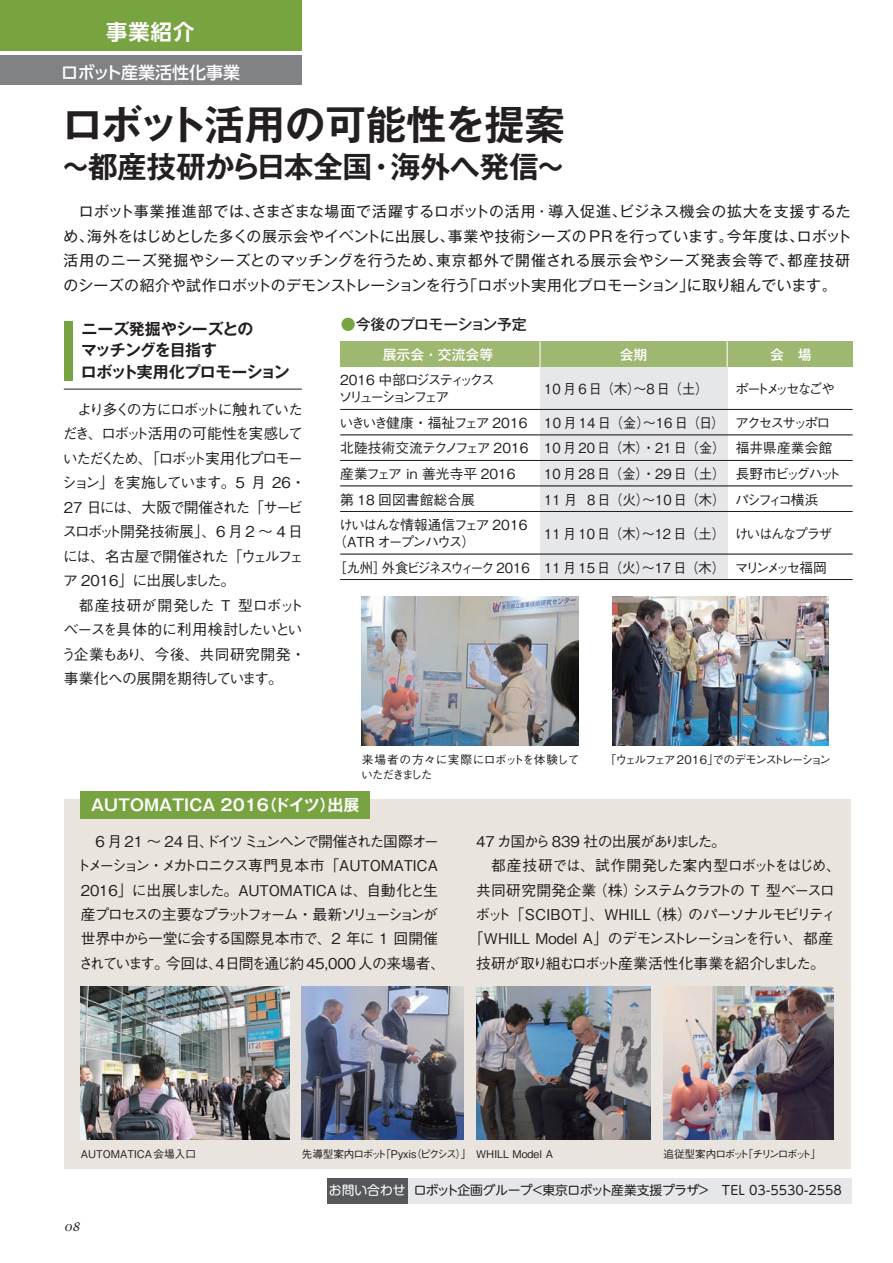
<style>
.page{position:relative;width:893px;height:1263px;background:#fff}
.page>*{position:absolute;margin:0;border:0;box-sizing:border-box;transform-origin:0 0}
.t1{font:700 40.35px "Gothic MB101 Pro De";letter-spacing:-.015em;color:#231f20}
.t2{font:700 29.7px "Gothic MB101 Pro De";letter-spacing:-.01em;color:#231f20}
.t3{font:700 21.3px "UD Shin Go Pro De";color:#fff}
.t4{font:500 16.95px "UD Shin Go Pro";color:#fff}
.t5{font:700 15.9px/21.3px "Gothic MB101 Pro De";letter-spacing:-.04em;color:#231f20}
.t6{font:700 15.9px "Gothic MB101 Pro De";color:#fff}
.t7{font:500 14.85px/24.5px "Gothic BBB Pro";letter-spacing:-.085em;color:#231f20;text-align:center}
.t8{font:14.85px/24.5px "Gothic MB101 Pro";letter-spacing:-.01em;color:#231f20;text-align:justify}
.t9{font:500 14.85px "Gothic BBB Pro";letter-spacing:-.03em;color:#231f20}
.t10{font:500 14.85px "Gothic BBB Pro";letter-spacing:-.045em;color:#231f20}
.t11{font:500 14.85px "Gothic BBB Pro";letter-spacing:-.04em;color:#231f20}
.t12{font:500 14.85px "Gothic MB101 Pro";letter-spacing:-.02em;color:#231f20}
.t13{font:500 13.8px/25.5px "Gothic BBB Pro";color:#231f20}
.t14{font:500 13.8px "Gothic BBB Pro";letter-spacing:-.11em;color:#231f20;scale:.95 1}
.t15{font:500 13.8px/25.5px "Gothic BBB Pro";letter-spacing:-.11em;color:#231f20}
.t16{font:500 13.8px "Gothic BBB Pro";letter-spacing:-.08em;color:#231f20;scale:.95 1}
.t17{font:500 13.8px "Gothic BBB Pro";letter-spacing:-.09em;color:#231f20}
.t18{font:500 13.8px "Gothic BBB Pro";letter-spacing:-.14em;color:#231f20}
.t19{font:500 13.8px "Gothic MB101 Pro";color:#fff}
.t20{font:500 13.8px "Gothic BBB Pro";letter-spacing:-.215em;color:#231f20}
.t21{font:12.75px "UD Shin M Go Pro";letter-spacing:-.01em;color:#231f20}
.t22{font:italic 12.75px "Lucida Calligraphy";color:#231f20}
.t23{font:500 11.7px "Gothic BBB Pro";letter-spacing:-.165em;color:#231f20}
.t24{font:500 11.7px "Gothic BBB Pro";letter-spacing:.01em;color:#231f20}
.t25{font:500 11.7px "Gothic BBB Pro";letter-spacing:-.13em;color:#231f20}
.t26{font:500 10.65px "Gothic BBB Pro";letter-spacing:-.005em;color:#231f20}
.t27{font:500 10.65px "Gothic BBB Pro";letter-spacing:-.135em;color:#231f20}
.s1{color:#78a341}
.s2{font-family:"Shin M Go Pro";color:#fff}
</style>
<div class="page">
<div style="left:64px;top:799px;width:786px;height:370px;background:#e9e4de"></div>
<div style="left:81px;top:791px;width:289px;height:28px;background:#78a341"></div>
<img style="left:476px;top:986px;width:175px;height:154px">
<img style="left:663px;top:986px;width:170px;height:154px">
<img style="left:302px;top:986px;width:161px;height:154px">
<img style="left:81px;top:986px;width:208px;height:154px">
<div style="left:540px;top:367px;width:187px;height:212px;background:#e6e7e9"></div>
<hr style="left:340px;top:409px;width:513px;height:1px;background:#231f20">
<hr style="left:340px;top:435px;width:513px;height:1px;background:#231f20">
<hr style="left:340px;top:460px;width:513px;height:1px;background:#231f20">
<hr style="left:340px;top:486px;width:513px;height:1px;background:#231f20">
<hr style="left:340px;top:511px;width:513px;height:1px;background:#231f20">
<hr style="left:340px;top:554px;width:513px;height:1px;background:#231f20">
<hr style="left:340px;top:579px;width:513px;height:1px;background:#231f20">
<div style="left:340px;top:341px;width:513px;height:26px;background:#9eb771"></div>
<hr style="left:539px;top:341px;width:2px;height:26px;background:#fff">
<svg style="left:727px;top:341px;width:1px;height:26px"></svg>
<div style="left:375px;top:1178px;width:477px;height:25px;background:#e6e7e9"></div>
<div style="left:327px;top:1178px;width:81px;height:25px;background:#57585a"></div>
<img style="left:362px;top:596px;width:217px;height:149px">
<img style="left:612px;top:596px;width:217px;height:149px">
<div style="left:0;top:55px;width:302px;height:30px;background:#808285"></div>
<div style="left:0;top:0;width:302px;height:51px;background:#78a341"></div>
<hr style="left:64px;top:389px;width:238px;height:1px;background:#231f20">
<div style="left:64px;top:321px;width:8px;height:60px;background:#78a341"></div>
<h3 class="t3" style="left:106px;top:15px;width:90px">事業紹介</h3>
<p class="t4" style="left:61px;top:58px;width:180px">ロボット産業活性化事業</p>
<h1 class="t1" style="left:63px;top:91px;width:504px">ロボット活用の可能性を提案</h1>
<h2 class="t2" style="left:61px;top:142px;width:506px">～都産技研から日本全国・海外へ発信～</h2>
<p class="t8" style="left:63px;top:197px;width:790px">　ロボット事業推進部では、さまざまな場面で活躍するロボットの活用・導入促進、ビジネス機会の拡大を支援するため、海外をはじめとした多くの展示会やイベントに出展し、事業や技術シーズのPRを行っています。今年度は、ロボット活用のニーズ発掘やシーズとのマッチングを行うため、東京都外で開催される展示会やシーズ発表会等で、都産技研のシーズの紹介や試作ロボットのデモンストレーションを行う「ロボット実用化プロモーション」に取り組んでいます。</p>
<p class="t5" style="left:81px;top:316px;width:210px">ニーズ発掘やシーズとの<br>マッチングを目指す<br>ロボット実用化プロモーション</p>
<p class="t7" style="left:61px;top:395px;width:246px;text-align:left">　より多くの方にロボットに触れていただき、ロボット活用の可能性を実感していただくため、「ロボット実用化プロモーション」を実施しています。5 月 26・<br>27 日には、大阪で開催された「サービスロボット開発技術展」、6 月 2 ～ 4 日には、名古屋で開催された「ウェルフェア 2016」に出展しました。<br>　都産技研が開発した T 型ロボットベースを具体的に利用検討したいという企業もあり、今後、共同研究開発・事業化への展開を期待しています。</p>
<p class="t12" style="left:341px;top:312px;width:188px"><span class="s1">●</span>今後のプロモーション予定</p>
<p class="t19" style="left:383px;top:343px;width:112px">展示会・交流会等</p>
<p class="t19" style="left:620px;top:343px;width:29px">会期</p>
<p class="t19" style="left:770px;top:343px;width:43px">会　場</p>
<p class="t18" style="left:340px;top:369px;width:156px">2016 中部ロジスティックス</p>
<p class="t14" style="left:544px;top:378px;width:174px">10 月 6 日（木）～8 日（土）</p>
<p class="t20" style="left:735px;top:378px;width:101px">ポートメッセなごや</p>
<p class="t13" style="left:339px;top:383px;width:495px">ソリューションフェア<br>いきいき健康・福祉フェア 2016 10 月 14 日（金）～16 日（日） アクセスサッポロ北陸技術交流テクノフェア 2016 10 月 20 日（木）・21 日（金） 福井県産業会館産業フェア in 善光寺平 2016</p>
<p class="t16" style="left:544px;top:463px;width:314px">10 月 28 日（金）・29 日（土） 長野市ビッグハット</p>
<p class="t13" style="left:340px;top:485px;width:136px">第 18 回図書館総合展</p>
<p class="t14" style="left:544px;top:488px;width:290px">11 月 8 日（火）～10 日（木） パシフィコ横浜</p>
<p class="t17" style="left:339px;top:514px;width:190px">けいはんな情報通信フェア 2016</p>
<p class="t14" style="left:544px;top:522px;width:305px">11 月 10 日（木）～12 日（土） けいはんなプラザ</p>
<p class="t15" style="left:333px;top:527px;width:495px">（ATR オープンハウス）<br>［九州］外食ビジネスウィーク 2016 11 月 15 日（火）～17 日（木） マリンメッセ福岡</p>
<p class="t24" style="left:362px;top:750px;width:219px">来場者の方々に実際にロボットを体験して</p>
<p class="t23" style="left:605px;top:750px;width:228px">「ウェルフェア 2016」でのデモンストレーション</p>
<p class="t25" style="left:361px;top:765px;width:73px">いただきました</p>
<p class="t6" style="left:91px;top:792px;width:270px">AUTOMATICA 2016（ドイツ）出展</p>
<p class="t7" style="left:76px;top:827px;width:371px">　6 月 21 ～ 24 日、ドイツ ミュンヘンで開催された国際オートメーション・メカトロニクス専門見本市「AUTOMATICA 2016」に出展しました。AUTOMATICAは、自動化と生産プロセスの主要なプラットフォーム・最新ソリューションが世界中から一堂に会する国際見本市で、2 年に 1 回開催されています。今回は、4日間を通じ約 45,000 人の来場者、</p>
<p class="t7" style="left:476px;top:827px;width:251px">47 カ国から 839 社の出展がありました。</p>
<p class="t11" style="left:476px;top:853px;width:366px">　都産技研では、試作開発した案内型ロボットをはじめ、</p>
<p class="t7" style="left:476px;top:876px;width:360px">共同研究開発企業（株）システムクラフトの T 型ベースロ</p>
<p class="t9" style="left:476px;top:902px;width:362px">ボット「SCIBOT」、WHILL（株）のパーソナルモビリティ</p>
<p class="t10" style="left:469px;top:927px;width:366px">「WHILL Model A」のデモンストレーションを行い、都産</p>
<p class="t7" style="left:476px;top:949px;width:350px">技研が取り組むロボット産業活性化事業を紹介しました。</p>
<p class="t26" style="left:81px;top:1145px;width:117px">AUTOMATICA会場入口</p>
<p class="t26" style="left:302px;top:1145px;width:253px">先導型案内ロボット「Pyxis（ピクシス）」 WHILL Model A</p>
<p class="t27" style="left:663px;top:1145px;width:159px">追従型案内ロボット「チリンロボット」</p>
<p class="t22" style="left:64px;top:1219px;width:18px">08</p>
<p class="t21" style="left:329px;top:1180px;width:514px"><span class="s2">お問い合わせ</span> ロボット企画グループ＜東京ロボット産業支援プラザ＞　TEL 03-5530-2558</p>
</div>
